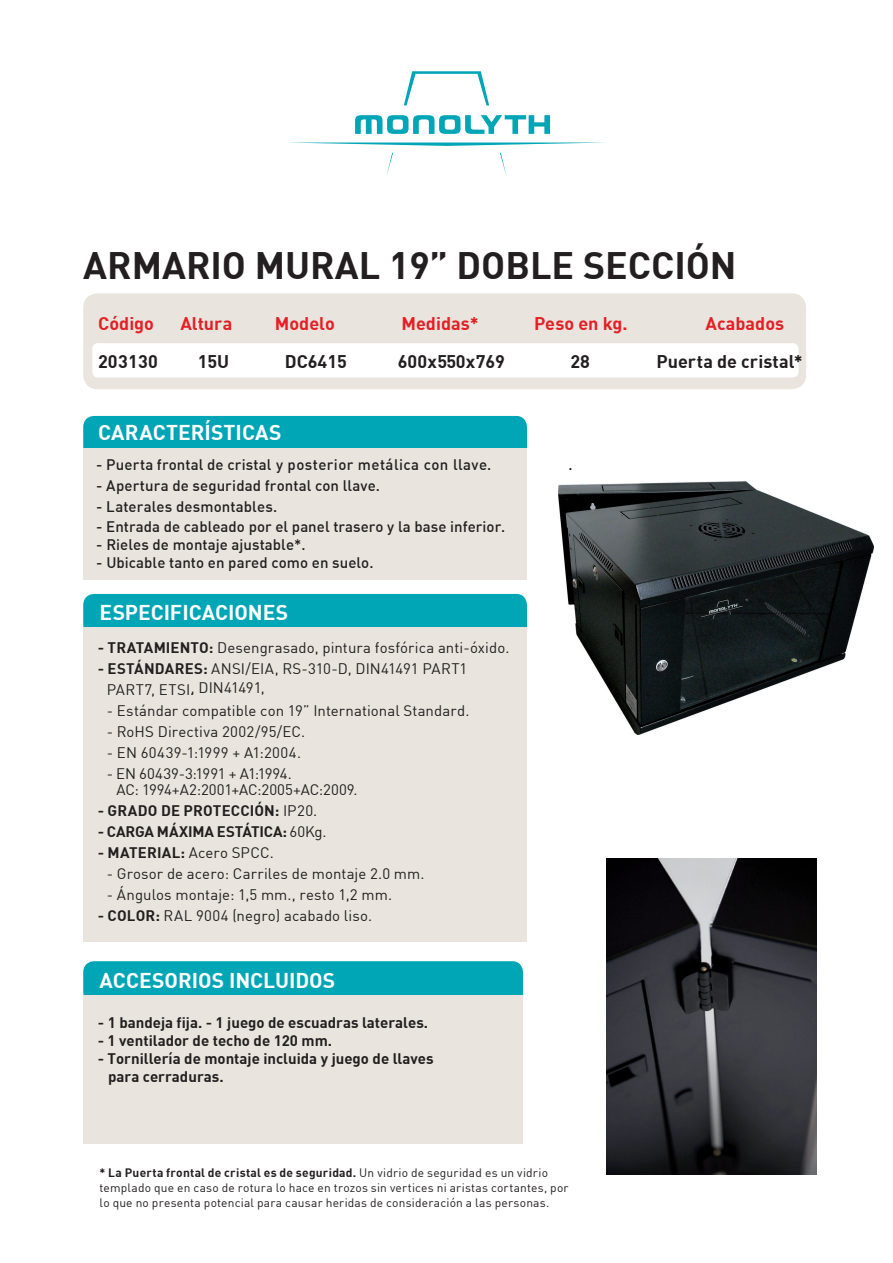
<style>
.page{position:relative;width:893px;height:1263px;background:#fff}
.page>*{position:absolute;margin:0;border:0;box-sizing:border-box;transform-origin:0 0}
.t1{font:700 37.5px "DIN";color:#231f20}
.t2{font:700 21px "DIN";color:#fff}
.t3{font:700 18px "DIN";letter-spacing:.005em;color:#231f20}
.t4{font:700 18px "DIN";color:#e41f25}
.t5{font:15px/21px "DIN";letter-spacing:.005em;color:#231f20}
.t6{font:700 15px/18px "DIN";color:#231f20}
.t7{font:500 15px "DIN";letter-spacing:.005em;color:#231f20}
.t8{font:500 15px "DIN";letter-spacing:.03em;color:#231f20}
.t9{font:15px "DIN";letter-spacing:.025em;color:#231f20}
.t10{font:12px/15px "DIN";letter-spacing:.015em;color:#231f20}
.s1{font-weight:700}
.s2{font-weight:400}
</style>
<div class="page">
<div style="left:83px;top:293px;width:723px;height:96px;background:#e9e5de;border-radius:14px"></div>
<div style="left:92px;top:343px;width:706px;height:34px;background:#fff;border-radius:6px"></div>
<svg style="left:288px;top:71px;width:317px;height:105px"></svg>
<div style="left:83px;top:416px;width:444px;height:42px;background:#00a5b6;border-radius:11px"></div>
<div style="left:83px;top:448px;width:444px;height:132px;background:#e9e5de"></div>
<div style="left:83px;top:594px;width:444px;height:42px;background:#00a5b6;border-radius:11px"></div>
<div style="left:83px;top:627px;width:444px;height:315px;background:#e9e5de"></div>
<div style="left:83px;top:961px;width:440px;height:43px;background:#00a5b6;border-radius:11px"></div>
<div style="left:83px;top:995px;width:440px;height:149px;background:#e9e5de"></div>
<img style="left:606px;top:858px;width:211px;height:316px">
<img style="left:559px;top:481px;width:315px;height:254px">
<h1 class="t1" style="left:83px;top:241px;width:655px">ARMARIO MURAL 19” DOBLE SECCIÓN</h1>
<p class="t4" style="left:98px;top:312px;width:57px">Código</p>
<p class="t4" style="left:180px;top:312px;width:53px">Altura</p>
<p class="t4" style="left:275px;top:312px;width:61px">Modelo</p>
<p class="t4" style="left:401px;top:312px;width:79px">Medidas*</p>
<p class="t4" style="left:534px;top:312px;width:95px">Peso en kg.</p>
<p class="t4" style="left:705px;top:312px;width:80px">Acabados</p>
<p class="t3" style="left:98px;top:349px;width:61px">203130</p>
<p class="t3" style="left:198px;top:349px;width:33px">15U</p>
<p class="t3" style="left:285px;top:349px;width:64px">DC6415</p>
<p class="t3" style="left:398px;top:349px;width:109px">600x550x769</p>
<p class="t3" style="left:570px;top:349px;width:21px">28</p>
<p class="t3" style="left:656px;top:349px;width:148px">Puerta de cristal*</p>
<h2 class="t2" style="left:98px;top:419px;width:185px">CARACTERÍSTICAS</h2>
<p class="t8" style="left:96px;top:455px;width:397px">- Puerta frontal de cristal y posterior metálica con llave.</p>
<p class="t7" style="left:568px;top:455px;width:6px">.</p>
<p class="t7" style="left:96px;top:476px;width:285px">- Apertura de seguridad frontal con llave.</p>
<p class="t7" style="left:96px;top:497px;width:183px">- Laterales desmontables.</p>
<p class="t7" style="left:96px;top:517px;width:411px">- Entrada de cableado por el panel trasero y la base inferior.</p>
<p class="t7" style="left:96px;top:535px;width:211px">- Rieles de montaje ajustable*.</p>
<p class="t7" style="left:96px;top:553px;width:279px">- Ubicable tanto en pared como en suelo.</p>
<h2 class="t2" style="left:100px;top:598px;width:190px">ESPECIFICACIONES</h2>
<p class="t5" style="left:98px;top:636px;width:413px"><span class="s1">- TRATAMIENTO:</span> Desengrasado, pintura fosfórica anti-óxido.</p>
<p class="t5" style="left:107px;top:657px;width:362px;text-indent:-9px"><span class="s1">- ESTÁNDARES:</span> ANSI/EIA, RS-310-D, DIN41491 PART1<br>PART7, ETSI., DIN41491,</p>
<p class="t5" style="left:107px;top:699px;width:364px">- Estándar compatible con 19” International Standard.</p>
<p class="t5" style="left:107px;top:720px;width:200px">- RoHS Directiva 2002/95/EC.</p>
<p class="t9" style="left:107px;top:743px;width:196px">- EN 60439-1:1999 + A1:2004.</p>
<p class="t5" style="left:116px;top:765px;width:243px;line-height:16.5px;text-indent:-10px">- EN 60439-3:1991 + A1:1994.<br>AC: 1994+A2:2001+AC:2005+AC:2009.</p>
<p class="t6" style="left:98px;top:801px;width:221px">- GRADO DE PROTECCIÓN: <span class="s2">IP20.</span></p>
<p class="t6" style="left:98px;top:822px;width:230px">- CARGA MÁXIMA ESTÁTICA: <span class="s2">60Kg.</span></p>
<p class="t6" style="left:98px;top:843px;width:178px">- MATERIAL: <span class="s2">Acero SPCC.</span></p>
<p class="t5" style="left:107px;top:863px;width:319px">- Grosor de acero: Carriles de montaje 2.0 mm.</p>
<p class="t5" style="left:107px;top:884px;width:287px">- Ángulos montaje: 1,5 mm., resto 1,2 mm.</p>
<p class="t5" style="left:98px;top:905px;width:276px"><span class="s1">- COLOR:</span> RAL 9004 (negro) acabado liso.</p>
<h2 class="t2" style="left:100px;top:966px;width:237px">ACCESORIOS INCLUIDOS</h2>
<p class="t6" style="left:98px;top:1013px;width:332px">- 1 bandeja fija. - 1 juego de escuadras laterales.</p>
<p class="t6" style="left:98px;top:1031px;width:236px">- 1 ventilador de techo de 120 mm.</p>
<p class="t6" style="left:108px;top:1049px;width:327px;text-indent:-10px">- Tornillería de montaje incluida y juego de llaves para cerraduras.</p>
<p class="t10" style="left:100px;top:1165px;width:471px"><span class="s1">* La Puerta frontal de cristal es de seguridad.</span> Un vidrio de seguridad es un vidrio templado que en caso de rotura lo hace en trozos sin vertices ni aristas cortantes, por lo que no presenta potencial para causar heridas de consideración a las personas.</p>
</div>
